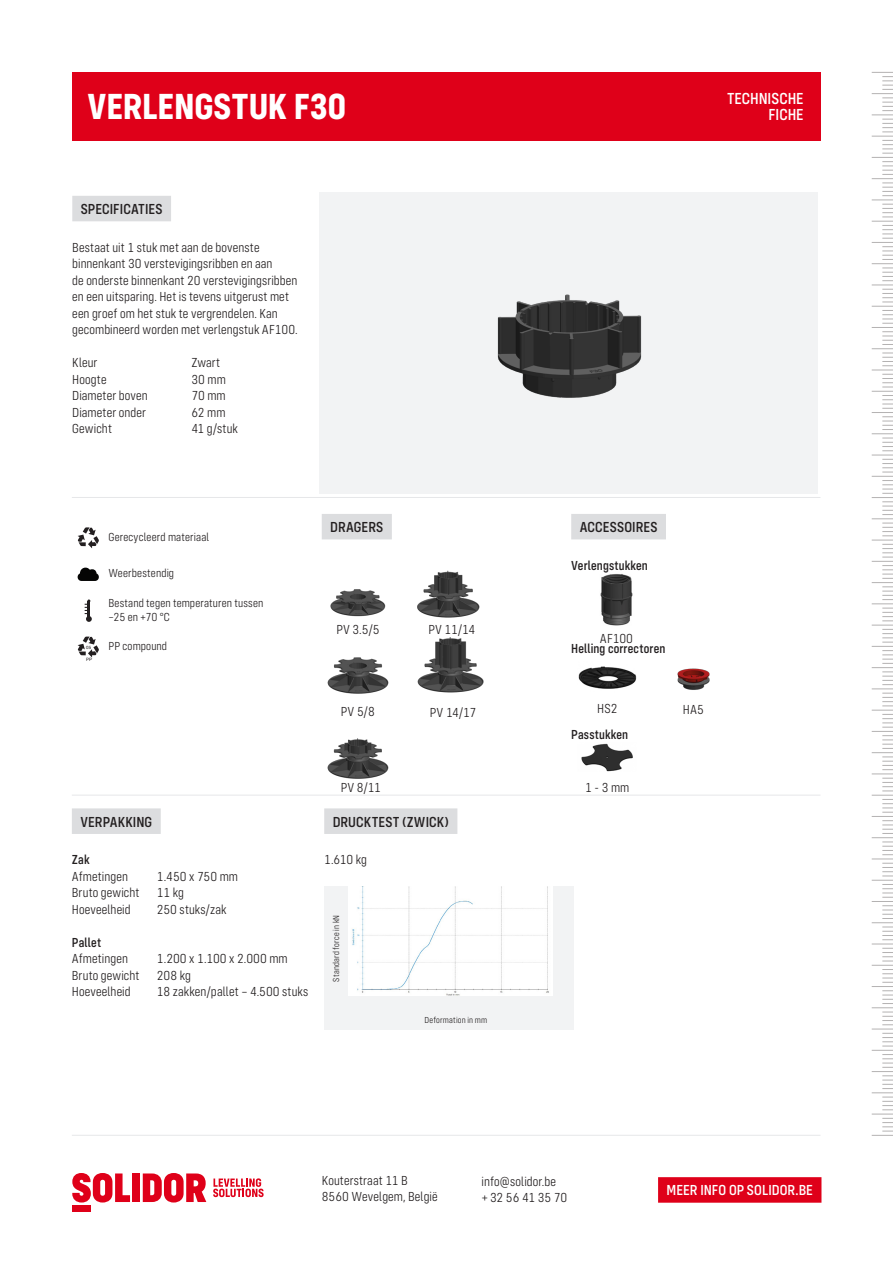
<style>
.page{position:relative;width:893px;height:1263px;background:#fff}
.page>*{position:absolute;margin:0;border:0;box-sizing:border-box;transform-origin:0 0}
.Titel_fiche{font:700 37.5px "Config Condensed";color:#fff}
.t1{font:500 16.5px/16.5px "Config Condensed";letter-spacing:-.005em;color:#fff;text-align:right}
.Titeltje{font:500 15px "Config Condensed";letter-spacing:.005em;color:#231f20}
.t2{font:500 15px "Config Condensed";color:#fff}
.Info{font:300 13.5px/16.5px "Config Condensed";letter-spacing:.005em;color:#231f20}
.Info-2{font:500 13.5px "Config Condensed";letter-spacing:.01em;color:#231f20}
.Iconen_specificaties{font:300 12px/13.5px "Config Condensed";letter-spacing:.015em;color:#231f20}
.Info-3{font:300 9px "Config Condensed";letter-spacing:.02em;color:#231f20}
.t3{font:4.5px "Helvetica";color:#231f20}
.s1{font-weight:500}
</style>
<div class="page">
<svg style="left:72px;top:1173px;width:58px;height:29px"></svg>
<div style="left:132px;top:1173px;width:8px;height:29px;background:#df0019"></div>
<svg style="left:143px;top:1173px;width:63px;height:29px"></svg>
<div style="left:72px;top:1205px;width:19px;height:7px;background:#df0019"></div>
<svg style="left:213px;top:1178px;width:51px;height:19px"></svg>
<svg style="left:872px;top:72px;width:21px;height:1064px"></svg>
<hr style="left:72px;top:1135px;width:748px;height:1px;background:#e6e7e9">
<hr style="left:72px;top:795px;width:748px;height:1px;background:#e6e7e9">
<hr style="left:72px;top:497px;width:748px;height:1px;background:#e6e7e9">
<div style="left:72px;top:72px;width:749px;height:69px;background:#df0019"></div>
<img style="left:327px;top:738px;width:62px;height:41px">
<img style="left:327px;top:657px;width:62px;height:37px">
<img style="left:330px;top:589px;width:56px;height:28px">
<img style="left:677px;top:668px;width:33px;height:22px">
<img style="left:578px;top:666px;width:59px;height:23px">
<img style="left:581px;top:743px;width:52px;height:29px">
<img style="left:600px;top:574px;width:33px;height:52px">
<div style="left:319px;top:192px;width:499px;height:302px;background:#f2f3f4"></div>
<img style="left:497px;top:294px;width:145px;height:104px">
<svg style="left:78px;top:527px;width:21px;height:21px"></svg>
<svg style="left:77px;top:567px;width:22px;height:14px"></svg>
<svg style="left:85px;top:599px;width:7px;height:23px"></svg>
<svg style="left:78px;top:637px;width:21px;height:20px"></svg>
<img style="left:417px;top:570px;width:63px;height:48px">
<img style="left:417px;top:637px;width:67px;height:56px">
<div style="left:658px;top:1177px;width:163px;height:26px;background:#df0019"></div>
<div style="left:72px;top:196px;width:99px;height:25px;background:#dcdddf"></div>
<div style="left:571px;top:514px;width:95px;height:25px;background:#dcdddf"></div>
<div style="left:322px;top:514px;width:70px;height:25px;background:#dcdddf"></div>
<div style="left:72px;top:808px;width:89px;height:26px;background:#dcdddf"></div>
<div style="left:324px;top:886px;width:249px;height:143px;background:#f2f3f4"></div>
<img style="left:349px;top:886px;width:204px;height:109px">
<div style="left:324px;top:808px;width:133px;height:26px;background:#dcdddf"></div>
<p class="Titel_fiche" style="left:87px;top:85px;width:260px">VERLENGSTUK F30</p>
<p class="Titeltje" style="left:81px;top:200px;width:83px">SPECIFICATIES</p>
<p class="Info" style="left:72px;top:239px;width:189px">Bestaat uit 1 stuk met aan de bovenste</p>
<p class="Info" style="left:72px;top:255px;width:202px">binnenkant 30 verstevigingsribben en aan</p>
<p class="Info" style="left:72px;top:272px;width:227px">de onderste binnenkant 20 verstevigingsribben en een uitsparing. Het is tevens uitgerust met een groef om het stuk te vergrendelen. Kan gecombineerd worden met verlengstuk AF100.</p>
<p class="Info" style="left:72px;top:354px;width:27px">Kleur</p>
<p class="Info" style="left:191px;top:354px;width:30px">Zwart</p>
<p class="Info" style="left:72px;top:371px;width:36px">Hoogte</p>
<p class="Info" style="left:191px;top:371px;width:36px">30 mm</p>
<p class="Info" style="left:72px;top:387px;width:77px">Diameter boven</p>
<p class="Info" style="left:191px;top:387px;width:36px">70 mm</p>
<p class="Info" style="left:72px;top:404px;width:75px">Diameter onder</p>
<p class="Info" style="left:191px;top:404px;width:36px">62 mm</p>
<p class="Info" style="left:72px;top:420px;width:41px">Gewicht</p>
<p class="Info" style="left:191px;top:420px;width:48px">41 g/stuk</p>
<p class="t3" style="left:86px;top:644px;width:7px">05</p>
<p class="t3" style="left:86px;top:656px;width:8px">PP</p>
<p class="Iconen_specificaties" style="left:108px;top:530px;width:102px">Gerecycleerd materiaal</p>
<p class="Iconen_specificaties" style="left:108px;top:567px;width:67px">Weerbestendig</p>
<p class="Iconen_specificaties" style="left:108px;top:596px;width:157px">Bestand tegen temperaturen tussen –25 en +70 °C</p>
<p class="Iconen_specificaties" style="left:108px;top:639px;width:60px">PP compound</p>
<p class="Titeltje" style="left:330px;top:518px;width:55px">DRAGERS</p>
<p class="Info" style="left:336px;top:621px;width:45px">PV 3.5/5</p>
<p class="Info" style="left:341px;top:703px;width:35px">PV 5/8</p>
<p class="Info" style="left:428px;top:621px;width:48px">PV 11/14</p>
<p class="Info" style="left:430px;top:704px;width:48px">PV 14/17</p>
<p class="Titeltje" style="left:80px;top:813px;width:73px">VERPAKKING</p>
<p class="Info" style="left:72px;top:851px;width:58px"><span class="s1">Zak<br></span>Afmetingen</p>
<p class="Info" style="left:157px;top:868px;width:83px">1.450 x 750 mm</p>
<p class="Info" style="left:72px;top:884px;width:69px">Bruto gewicht</p>
<p class="Info" style="left:157px;top:884px;width:29px">11 kg</p>
<p class="Info" style="left:72px;top:901px;width:60px">Hoeveelheid</p>
<p class="Info" style="left:157px;top:901px;width:71px">250 stuks/zak</p>
<p class="Info" style="left:72px;top:934px;width:58px"><span class="s1">Pallet<br></span>Afmetingen</p>
<p class="Info" style="left:157px;top:950px;width:132px">1.200 x 1.100 x 2.000 mm</p>
<p class="Info" style="left:72px;top:967px;width:69px">Bruto gewicht</p>
<p class="Info" style="left:157px;top:967px;width:36px">208 kg</p>
<p class="Info" style="left:72px;top:983px;width:60px">Hoeveelheid</p>
<p class="Info" style="left:157px;top:983px;width:153px">18 zakken/pallet – 4.500 stuks</p>
<p class="Info" style="left:341px;top:779px;width:42px">PV 8/11</p>
<p class="Titeltje" style="left:333px;top:813px;width:118px">DRUCKTEST (ZWICK)</p>
<p class="Info" style="left:324px;top:851px;width:44px">1.610 kg</p>
<p class="Info-3" style="left:331px;top:982px;width:69px;rotate:-90deg">Standard force in kN</p>
<p class="Info-3" style="left:425px;top:1015px;width:64px">Deformation in mm</p>
<p class="t1" style="left:727px;top:90px;width:78px">TECHNISCHE<br>FICHE</p>
<p class="Titeltje" style="left:580px;top:518px;width:79px">ACCESSOIRES</p>
<p class="Info-2" style="left:571px;top:558px;width:78px">Verlengstukken</p>
<p class="Info" style="left:600px;top:630px;width:35px">AF100</p>
<p class="Info-2" style="left:571px;top:641px;width:96px">Helling correctoren</p>
<p class="Info" style="left:597px;top:700px;width:22px">HS2</p>
<p class="Info" style="left:683px;top:701px;width:23px">HA5</p>
<p class="Info-2" style="left:571px;top:727px;width:58px">Passtukken</p>
<p class="Info" style="left:585px;top:779px;width:46px">1 - 3 mm</p>
<p class="Info" style="left:322px;top:1172px;width:117px">Kouterstraat 11 B<br>8560 Wevelgem, België</p>
<p class="Info" style="left:482px;top:1173px;width:87px">info@solidor.be +32 56 41 35 70</p>
<p class="t2" style="left:667px;top:1182px;width:148px">MEER INFO OP SOLIDOR.BE</p>
</div>
